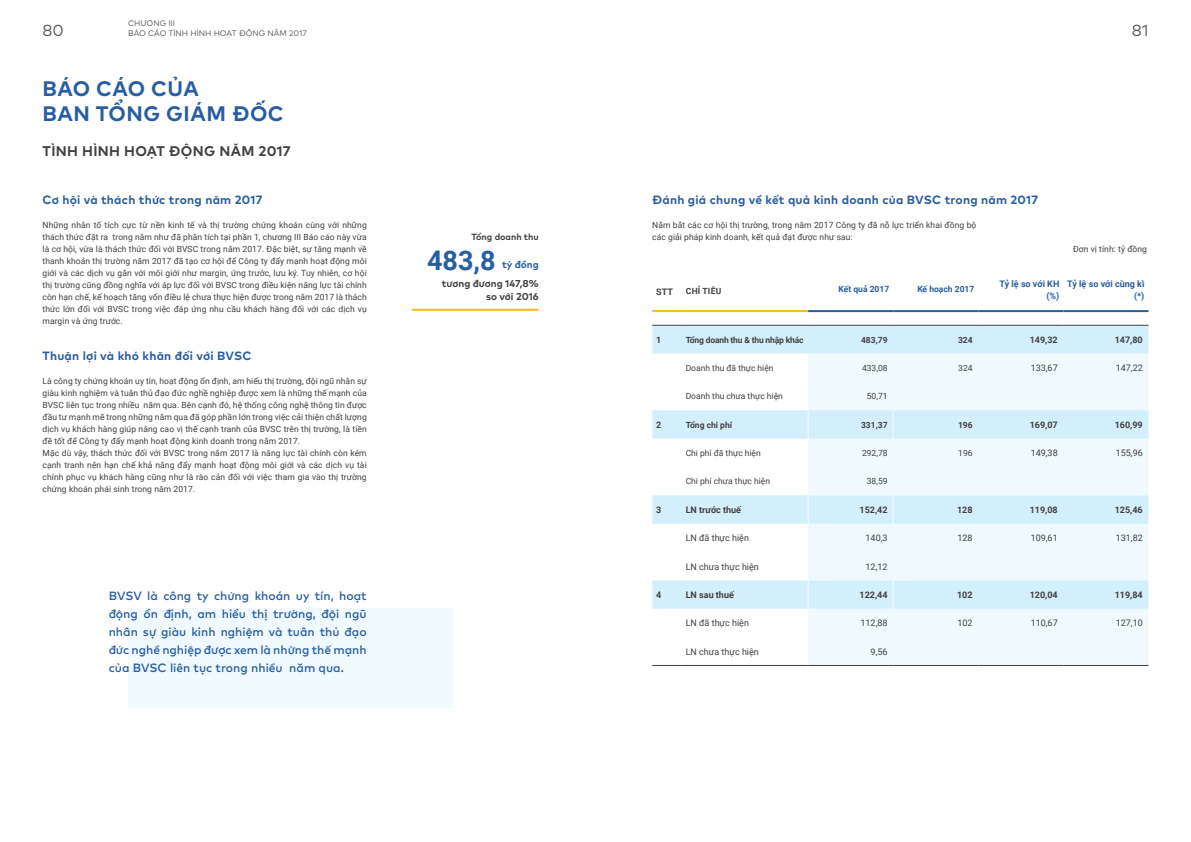
<style>
.page{position:relative;width:1191px;height:842px;background:#fff}
.page>*{position:absolute;margin:0;border:0;box-sizing:border-box;transform-origin:0 0}
.t1{font:700 27px "Roboto";color:#275da3}
.t2{font:700 21px/25.2px "Mark Pro";letter-spacing:.025em;color:#275da3}
.t3{font:16px "Mark Pro";color:#58595b}
.t4{font:700 14px "Mark Pro";letter-spacing:.025em;color:#414042}
.t5{font:500 12px/18px "Mark Pro";color:#275da3;text-align:justify}
.t6{font:700 12px "Mark Pro";letter-spacing:.02em;color:#275da3}
.t7{font:700 10px/13px "Mark Pro";color:#414042;text-align:right}
.t8{font:700 10px "Mark Pro";color:#275da3}
.t9{font:9px "Roboto";color:#414042}
.t10{font:700 9px "Roboto";color:#414042}
.t11{font:700 9px/12px "Roboto";color:#275da3;text-align:right}
.t12{font:700 9px "Mark Pro";color:#414042}
.t13{font:8.5px/12px "Roboto";letter-spacing:.01em;color:#414042}
.t14{font:700 8.5px "Roboto";color:#414042}
.t15{font:700 8.5px "Roboto";letter-spacing:-.02em;color:#414042}
.t16{font:700 8.5px "Roboto";color:#275da3}
.t17{font:8px/9.6px "Mark Pro";color:#58595b}
</style>
<div class="page">
<div style="left:129px;top:608px;width:324px;height:100px;background:#eff9fe"></div>
<hr style="left:412px;top:309px;width:127px;height:2px;background:#fdb916">
<svg style="left:652px;top:326px;width:496px;height:283px"></svg>
<div style="left:808px;top:354px;width:340px;height:311px;background:#eff9fe"></div>
<svg style="left:809px;top:410px;width:339px;height:199px;fill:#eff9fe"></svg>
<hr style="left:652px;top:310px;width:29px;height:2px;background:#fdb916">
<hr style="left:681px;top:310px;width:127px;height:2px;background:#fdb916">
<hr style="left:808px;top:310px;width:85px;height:2px;background:#275da3">
<hr style="left:893px;top:310px;width:85px;height:2px;background:#275da3">
<hr style="left:978px;top:310px;width:85px;height:2px;background:#275da3">
<hr style="left:1063px;top:310px;width:85px;height:2px;background:#275da3">
<svg style="left:652px;top:325px;width:29px;height:1px"></svg>
<hr style="left:681px;top:325px;width:127px;height:1px;background:#414042">
<svg style="left:652px;top:665px;width:29px;height:1px"></svg>
<hr style="left:681px;top:665px;width:127px;height:1px;background:#414042">
<svg style="left:808px;top:354px;width:1px;height:28px"></svg>
<svg style="left:893px;top:354px;width:1px;height:28px"></svg>
<svg style="left:808px;top:410px;width:1px;height:255px"></svg>
<svg style="left:893px;top:410px;width:1px;height:255px"></svg>
<hr style="left:808px;top:665px;width:85px;height:1px;background:#414042">
<hr style="left:893px;top:665px;width:85px;height:1px;background:#414042">
<hr style="left:978px;top:665px;width:85px;height:1px;background:#414042">
<hr style="left:1063px;top:665px;width:85px;height:1px;background:#414042">
<hr style="left:808px;top:325px;width:85px;height:1px;background:#414042">
<hr style="left:893px;top:325px;width:85px;height:1px;background:#414042">
<hr style="left:978px;top:325px;width:85px;height:1px;background:#414042">
<hr style="left:1063px;top:325px;width:85px;height:1px;background:#414042">
<p class="t17" style="left:128px;top:18px;width:180px">CHƯƠNG III<br>BÁO CÁO TÌNH HÌNH HOẠT ĐỘNG NĂM 2017</p>
<h2 class="t2" style="left:43px;top:74px;width:243px">BÁO CÁO CỦA<br>BAN TỔNG GIÁM ĐỐC</h2>
<h3 class="t3" style="left:43px;top:18px;width:23px">80</h3>
<h3 class="t3" style="left:1131px;top:18px;width:18px">81</h3>
<h3 class="t4" style="left:43px;top:140px;width:250px">TÌNH HÌNH HOẠT ĐỘNG NĂM 2017</h3>
<h3 class="t6" style="left:43px;top:191px;width:221px">Cơ hội và thách thức trong năm 2017</h3>
<p class="t13" style="left:43px;top:219px;width:326px;text-align:justify">Những nhân tố tích cực từ nền kinh tế và thị trường chứng khoán cùng với những thách thức đặt ra trong năm như đã phân tích tại phần 1, chương III Báo cáo này vừa là cơ hội, vừa là thách thức đối với BVSC trong năm 2017. Đặc biệt, sự tăng mạnh về thanh khoản thị trường năm 2017 đã tạo cơ hội để Công ty đẩy mạnh hoạt động môi giới và các dịch vụ gắn với môi giới như margin, ứng trước, lưu ký. Tuy nhiên, cơ hội thị trường cũng đồng nghĩa với áp lực đối với BVSC trong điều kiện năng lực tài chính còn hạn chế, kế hoạch tăng vốn điều lệ chưa thực hiện được trong năm 2017 là thách thức lớn đối với BVSC trong việc đáp ứng nhu cầu khách hàng đối với các dịch vụ margin và ứng trước.</p>
<h3 class="t6" style="left:43px;top:347px;width:210px">Thuận lợi và khó khăn đối với BVSC</h3>
<p class="t13" style="left:43px;top:375px;width:326px">Là công ty chứng khoán uy tín, hoạt động ổn định, am hiểu thị trường, đội ngũ nhân sự giàu kinh nghiệm và tuân thủ đạo đức nghề nghiệp được xem là những thế mạnh của BVSC liên tục trong nhiều năm qua. Bên cạnh đó, hệ thống công nghệ thông tin được đầu tư mạnh mẽ trong những năm qua đã góp phần lớn trong việc cải thiện chất lượng dịch vụ khách hàng giúp nâng cao vị thế cạnh tranh của BVSC trên thị trường, là tiền đề tốt để Công ty đẩy mạnh hoạt động kinh doanh trong năm 2017.<br>Mặc dù vậy, thách thức đối với BVSC trong năm 2017 là năng lực tài chính còn kém cạnh tranh nên hạn chế khả năng đẩy mạnh hoạt động môi giới và các dịch vụ tài chính phục vụ khách hàng cũng như là rào cản đối với việc tham gia vào thị trường chứng khoán phái sinh trong năm 2017.</p>
<h3 class="t5" style="left:109px;top:586px;width:259px">BVSV là công ty chứng khoán uy tín, hoạt động ổn định, am hiểu thị trường, đội ngũ nhân sự giàu kinh nghiệm và tuân thủ đạo đức nghề nghiệp được xem là những thế mạnh của BVSC liên tục trong nhiều năm qua.</h3>
<p class="t12" style="left:471px;top:230px;width:69px">Tổng doanh thu</p>
<h1 class="t1" style="left:427px;top:241px;width:70px">483,8</h1>
<p class="t8" style="left:502px;top:257px;width:38px">tỷ đồng</p>
<p class="t7" style="left:442px;top:276px;width:98px">tương đương 147,8% so với 2016</p>
<h3 class="t6" style="left:652px;top:191px;width:387px">Đánh giá chung về kết quả kinh doanh của BVSC trong năm 2017</h3>
<p class="t13" style="left:652px;top:219px;width:326px">Nắm bắt các cơ hội thị trường, trong năm 2017 Công ty đã nỗ lực triển khai đồng bộ các giải pháp kinh doanh, kết quả đạt được như sau:</p>
<p class="t13" style="left:1073px;top:243px;width:75px">Đơn vị tính: tỷ đồng</p>
<p class="t10" style="left:656px;top:285px;width:18px">STT</p>
<p class="t14" style="left:686px;top:285px;width:37px">CHỈ TIÊU</p>
<p class="t16" style="left:838px;top:283px;width:52px">Kết quả 2017</p>
<p class="t16" style="left:917px;top:283px;width:58px">Kế hoạch 2017</p>
<p class="t11" style="left:999px;top:277px;width:61px">Tỷ lệ so với KH (%)</p>
<p class="t11" style="left:1067px;top:277px;width:79px">Tỷ lệ so với cùng kì (*)</p>
<p class="t10" style="left:656px;top:333px;width:7px">1</p>
<p class="t15" style="left:685px;top:334px;width:119px">Tổng doanh thu &amp; thu nhập khác</p>
<p class="t14" style="left:861px;top:334px;width:28px">483,79</p>
<p class="t14" style="left:958px;top:334px;width:16px">324</p>
<p class="t10" style="left:1029px;top:333px;width:30px">149,32</p>
<p class="t10" style="left:1114px;top:333px;width:30px">147,80</p>
<p class="t13" style="left:685px;top:362px;width:89px">Doanh thu đã thực hiện</p>
<p class="t13" style="left:862px;top:362px;width:27px">433,08</p>
<p class="t13" style="left:958px;top:362px;width:16px">324</p>
<p class="t9" style="left:1030px;top:362px;width:29px">133,67</p>
<p class="t9" style="left:1115px;top:362px;width:29px">147,22</p>
<p class="t13" style="left:685px;top:390px;width:99px">Doanh thu chưa thực hiện</p>
<p class="t13" style="left:866px;top:390px;width:22px">50,71</p>
<p class="t10" style="left:656px;top:418px;width:7px">2</p>
<p class="t14" style="left:685px;top:419px;width:48px">Tổng chi phí</p>
<p class="t14" style="left:861px;top:419px;width:28px">331,37</p>
<p class="t14" style="left:958px;top:419px;width:16px">196</p>
<p class="t10" style="left:1029px;top:418px;width:30px">169,07</p>
<p class="t10" style="left:1114px;top:418px;width:30px">160,99</p>
<p class="t13" style="left:685px;top:447px;width:77px">Chi phí đã thực hiện</p>
<p class="t13" style="left:862px;top:447px;width:27px">292,78</p>
<p class="t13" style="left:958px;top:447px;width:16px">196</p>
<p class="t9" style="left:1030px;top:447px;width:29px">149,38</p>
<p class="t9" style="left:1115px;top:447px;width:29px">155,96</p>
<p class="t13" style="left:685px;top:475px;width:86px">Chi phí chưa thực hiện</p>
<p class="t13" style="left:866px;top:475px;width:22px">38,59</p>
<p class="t10" style="left:656px;top:503px;width:7px">3</p>
<p class="t10" style="left:685px;top:503px;width:57px">LN trước thuế</p>
<p class="t10" style="left:859px;top:503px;width:30px">152,42</p>
<p class="t10" style="left:957px;top:503px;width:17px">128</p>
<p class="t10" style="left:1029px;top:503px;width:30px">119,08</p>
<p class="t10" style="left:1114px;top:503px;width:30px">125,46</p>
<p class="t9" style="left:685px;top:532px;width:65px">LN đã thực hiện</p>
<p class="t9" style="left:865px;top:532px;width:23px">140,3</p>
<p class="t9" style="left:957px;top:532px;width:17px">128</p>
<p class="t9" style="left:1030px;top:532px;width:29px">109,61</p>
<p class="t9" style="left:1115px;top:532px;width:29px">131,82</p>
<p class="t9" style="left:685px;top:560px;width:75px">LN chưa thực hiện</p>
<p class="t9" style="left:865px;top:560px;width:23px">12,12</p>
<p class="t10" style="left:656px;top:588px;width:7px">4</p>
<p class="t10" style="left:685px;top:588px;width:50px">LN sau thuế</p>
<p class="t10" style="left:859px;top:588px;width:30px">122,44</p>
<p class="t10" style="left:957px;top:588px;width:17px">102</p>
<p class="t10" style="left:1029px;top:588px;width:30px">120,04</p>
<p class="t10" style="left:1114px;top:588px;width:30px">119,84</p>
<p class="t9" style="left:685px;top:617px;width:65px">LN đã thực hiện</p>
<p class="t9" style="left:860px;top:617px;width:29px">112,88</p>
<p class="t9" style="left:957px;top:617px;width:17px">102</p>
<p class="t9" style="left:1030px;top:617px;width:29px">110,67</p>
<p class="t9" style="left:1115px;top:617px;width:29px">127,10</p>
<p class="t9" style="left:685px;top:645px;width:75px">LN chưa thực hiện</p>
<p class="t9" style="left:870px;top:645px;width:18px">9,56</p>
</div>
